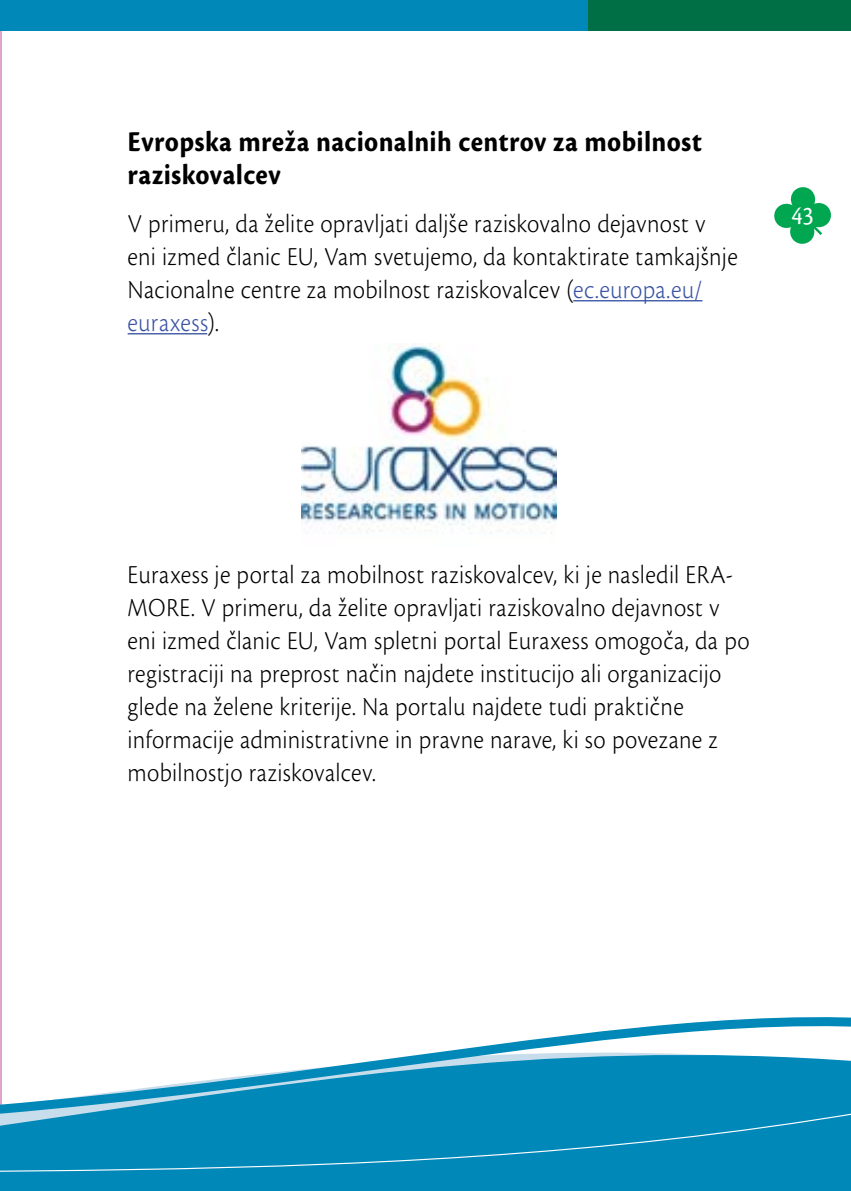
<style>
.page{position:relative;width:851px;height:1191px;background:#fff}
.page>*{position:absolute;margin:0;border:0;box-sizing:border-box;transform-origin:0 0}
.t1{font:30px/33px "Cronos Pro Bold Capt";letter-spacing:.01em;color:#000;scale:.9 1}
.t2{font:27px/33px "Cronos Pro Lt Capt";letter-spacing:.01em;color:#000;scale:.9 1}
.t3{font:27px "Cronos Pro";color:#fff;scale:.9 1}
.s1{color:#3953a4}
</style>
<div class="page">
<hr style="left:0;top:0;width:2px;height:1191px;background:#dfa4ca">
<svg style="left:41px;top:1017px;width:809px;height:84px"></svg>
<div style="left:0;top:1101px;width:850px;height:90px;background:#0088b9"></div>
<svg style="left:774px;top:187px;width:57px;height:57px"></svg>
<div style="left:0;top:0;width:592px;height:31px;background:#0088b9"></div>
<div style="left:588px;top:0;width:262px;height:31px;background:#006f45"></div>
<hr style="left:0;top:0;width:1px;height:31px;background:#f5821f">
<hr style="left:573px;top:300px;width:129px;height:1px;background:#3953a4">
<hr style="left:128px;top:333px;width:79px;height:1px;background:#3953a4">
<img style="left:301px;top:344px;width:255px;height:190px">
<p class="t1" style="left:128px;top:126px;width:639px">Evropska mreža nacionalnih centrov za mobilnost raziskovalcev</p>
<p class="t2" style="left:128px;top:207px;width:679px">V primeru, da želite opravljati daljše raziskovalno dejavnost v eni izmed članic EU, Vam svetujemo, da kontaktirate tamkajšnje Nacionalne centre za mobilnost raziskovalcev (<span class="s1">ec.europa.eu/ euraxess</span>).</p>
<p class="t3" style="left:791px;top:200px;width:13px">43</p>
<p class="t2" style="left:128px;top:558px;width:692px">Euraxess je portal za mobilnost raziskovalcev, ki je nasledil ERA-MORE. V primeru, da želite opravljati raziskovalno dejavnost v eni izmed članic EU, Vam spletni portal Euraxess omogoča, da po registraciji na preprost način najdete institucijo ali organizacijo glede na želene kriterije. Na portalu najdete tudi praktične informacije administrativne in pravne narave, ki so povezane z mobilnostjo raziskovalcev.</p>
</div>
